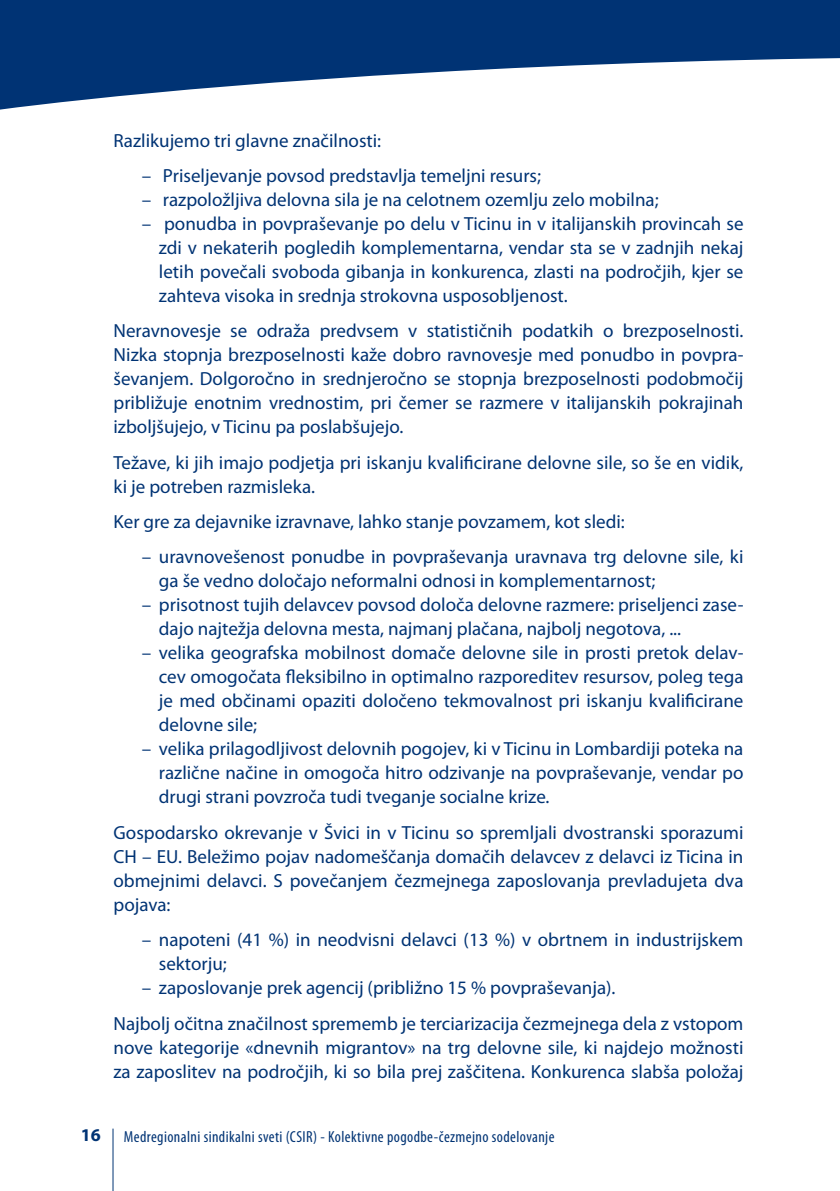
<style>
.page{position:relative;width:840px;height:1191px;background:#fff}
.page>*{position:absolute;margin:0;border:0;box-sizing:border-box;transform-origin:0 0}
.t1{font:19px/24px "Myriad Pro";color:#003374}
.t2{font:700 18px "Myriad Pro";color:#003374}
.t3{font:condensed 16px "Myriad Pro";letter-spacing:.025em;color:#003374}
</style>
<div class="page">
<hr style="left:112px;top:1128px;width:1px;height:63px;background:#003374">
<svg style="left:0;top:0;width:839px;height:110px;fill:#003374"></svg>
<p class="t1" style="left:113px;top:128px;width:269px">Razlikujemo tri glavne značilnosti:</p>
<p class="t1" style="left:142px;top:163px;width:400px">– Priseljevanje povsod predstavlja temeljni resurs;</p>
<p class="t1" style="left:142px;top:187px;width:518px">– razpoložljiva delovna sila je na celotnem ozemlju zelo mobilna;</p>
<p class="t1" style="left:159px;top:211px;width:585px;text-align:justify;text-indent:-17px">– ponudba in povpraševanje po delu v Ticinu in v italijanskih provincah se zdi v nekaterih pogledih komplementarna, vendar sta se v zadnjih nekaj letih povečali svoboda gibanja in konkurenca, zlasti na področjih, kjer se zahteva visoka in srednja strokovna usposobljenost.</p>
<p class="t1" style="left:113px;top:319px;width:631px;text-align:justify">Neravnovesje se odraža predvsem v statističnih podatkih o brezposelnosti.<br>Nizka stopnja brezposelnosti kaže dobro ravnovesje med ponudbo in povpra&shy;ševanjem. Dolgoročno in srednjeročno se stopnja brezposelnosti podobmočij približuje enotnim vrednostim, pri čemer se razmere v italijanskih pokrajinah izboljšujejo, v Ticinu pa poslabšujejo.</p>
<p class="t1" style="left:113px;top:450px;width:631px">Težave, ki jih imajo podjetja pri iskanju kvalificirane delovne sile, so še en vidik, ki je potreben razmisleka.</p>
<p class="t1" style="left:113px;top:509px;width:512px">Ker gre za dejavnike izravnave, lahko stanje povzamem, kot sledi:</p>
<p class="t1" style="left:159px;top:545px;width:585px;text-indent:-17px">– uravnovešenost ponudbe in povpraševanja uravnava trg delovne sile, ki ga še vedno določajo neformalni odnosi in komplementarnost;</p>
<p class="t1" style="left:159px;top:593px;width:585px;text-indent:-17px">– prisotnost tujih delavcev povsod določa delovne razmere: priseljenci zase&shy;dajo najtežja delovna mesta, najmanj plačana, najbolj negotova, ...</p>
<p class="t1" style="left:159px;top:641px;width:585px;text-align:justify;text-indent:-17px">– velika geografska mobilnost domače delovne sile in prosti pretok delav&shy;cev omogočata fleksibilno in optimalno razporeditev resursov, poleg tega je med občinami opaziti določeno tekmovalnost pri iskanju kvalificirane delovne sile;</p>
<p class="t1" style="left:159px;top:737px;width:585px;text-align:justify;text-indent:-17px">– velika prilagodljivost delovnih pogojev, ki v Ticinu in Lombardiji poteka na različne načine in omogoča hitro odzivanje na povpraševanje, vendar po drugi strani povzroča tudi tveganje socialne krize.</p>
<p class="t1" style="left:113px;top:820px;width:631px;text-align:justify">Gospodarsko okrevanje v Švici in v Ticinu so spremljali dvostranski sporazumi CH – EU. Beležimo pojav nadomeščanja domačih delavcev z delavci iz Ticina in obmejnimi delavci. S povečanjem čezmejnega zaposlovanja prevladujeta dva pojava:</p>
<p class="t1" style="left:159px;top:927px;width:585px;text-indent:-17px">– napoteni (41 %) in neodvisni delavci (13 %) v obrtnem in industrijskem sektorju;</p>
<p class="t1" style="left:113px;top:969px;width:631px;line-height:35.4px;text-indent:28px">– zaposlovanje prek agencij (približno 15 % povpraševanja).<br>Najbolj očitna značilnost sprememb je terciarizacija čezmejnega dela z vstopom</p>
<p class="t1" style="left:113px;top:1035px;width:631px">nove kategorije «dnevnih migrantov» na trg delovne sile, ki najdejo možnosti za zaposlitev na področjih, ki so bila prej zaščitena. Konkurenca slabša položaj</p>
<p class="t2" style="left:81px;top:1123px;width:21px">16</p>
<p class="t3" style="left:124px;top:1126px;width:432px">Medregionalni sindikalni sveti (CSIR) - Kolektivne pogodbe-čezmejno sodelovanje</p>
</div>
